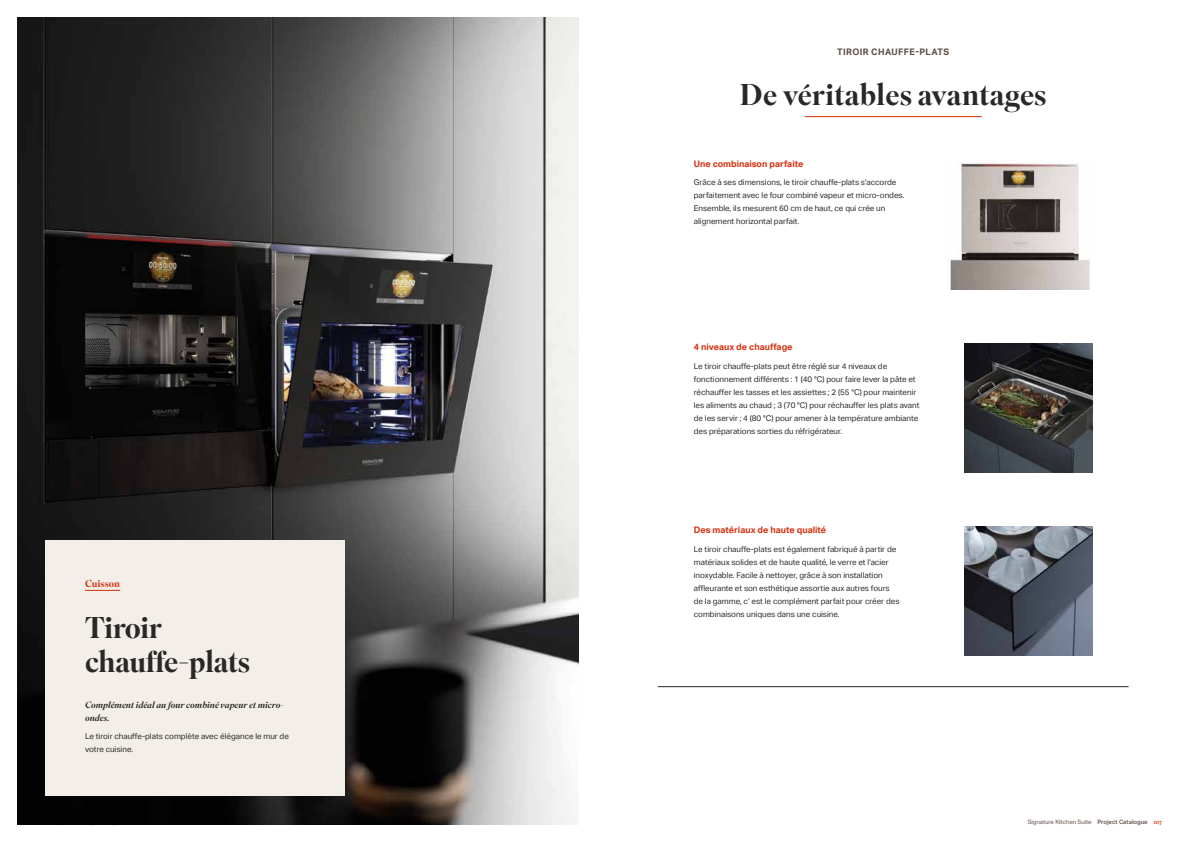
<style>
.page{position:relative;width:1191px;height:842px;background:#fff}
.page>*{position:absolute;margin:0;border:0;box-sizing:border-box;transform-origin:0 0}
.t1{font:500 30px "Superior Title";color:#282827}
.t2{font:500 30px/34px "Superior Title";letter-spacing:-.02em;color:#282827}
.t3{font:500 10px "Superior Title";color:#d4310f}
.t4{font:700 9px "Aktiv Grotesk";color:#d4310f}
.t5{font:italic 500 9px/13px "Superior Title";color:#282827}
.t6{font:700 9px "Aktiv Grotesk";letter-spacing:.045em;color:#5c4e47}
.t7{font:8px/13px "Aktiv Grotesk";color:#282827}
.t8{font:6px "Aktiv Grotesk";color:#5c4e47}
.s1{font-weight:500}
.s2{font-family:"Superior Title";font-weight:500;color:#d4310f}
</style>
<div class="page">
<img style="left:17px;top:17px;width:561px;height:808px">
<img style="left:950px;top:162px;width:140px;height:127px">
<img style="left:964px;top:344px;width:128px;height:129px">
<img style="left:964px;top:527px;width:128px;height:129px">
<hr style="left:804px;top:116px;width:177px;height:1px;background:#d4310f">
<div style="left:45px;top:540px;width:299px;height:255px;background:#f3eee8"></div>
<hr style="left:85px;top:590px;width:35px;height:1px;background:#d4310f">
<hr style="left:658px;top:686px;width:470px;height:1px;background:#282827">
<p class="t3" style="left:85px;top:577px;width:37px">Cuisson</p>
<h1 class="t2" style="left:85px;top:612px;width:167px">Tiroir chauffe-plats</h1>
<p class="t5" style="left:85px;top:698px;width:200px">Complément idéal au four combiné vapeur et micro&shy;ondes.</p>
<p class="t7" style="left:85px;top:730px;width:205px">Le tiroir chauffe-plats complète avec élégance le mur de votre cuisine.</p>
<p class="t6" style="left:837px;top:46px;width:113px">TIROIR CHAUFFE-PLATS</p>
<h1 class="t1" style="left:739px;top:76px;width:308px">De véritables avantages</h1>
<p class="t4" style="left:694px;top:158px;width:111px">Une combinaison parfaite</p>
<p class="t7" style="left:694px;top:176px;width:212px">Grâce à ses dimensions, le tiroir chauffe-plats s'accorde parfaitement avec le four combiné vapeur et micro-ondes.<br>Ensemble, ils mesurent 60 cm de haut, ce qui crée un alignement horizontal parfait.</p>
<p class="t4" style="left:694px;top:342px;width:100px">4 niveaux de chauffage</p>
<p class="t7" style="left:694px;top:359px;width:227px">Le tiroir chauffe-plats peut être réglé sur 4 niveaux de fonctionnement différents : 1 (40 °C) pour faire lever la pâte et réchauffer les tasses et les assiettes ; 2 (55 °C) pour maintenir les aliments au chaud ; 3 (70 °C) pour réchauffer les plats avant de les servir ; 4 (80 °C) pour amener à la température ambiante des préparations sorties du réfrigérateur.</p>
<p class="t4" style="left:694px;top:525px;width:134px">Des matériaux de haute qualité</p>
<p class="t7" style="left:694px;top:543px;width:207px">Le tiroir chauffe-plats est également fabriqué à partir de matériaux solides et de haute qualité, le verre et l'acier inoxydable. Facile à nettoyer, grâce à son installation affleurante et son esthétique assortie aux autres fours de la gamme, c’ est le complément parfait pour créer des combinaisons uniques dans une cuisine.</p>
<p class="t8" style="left:1027px;top:818px;width:136px">Signature Kitchen Suite <span class="s1">Project Catalogue</span> <span class="s2">107</span></p>
</div>
